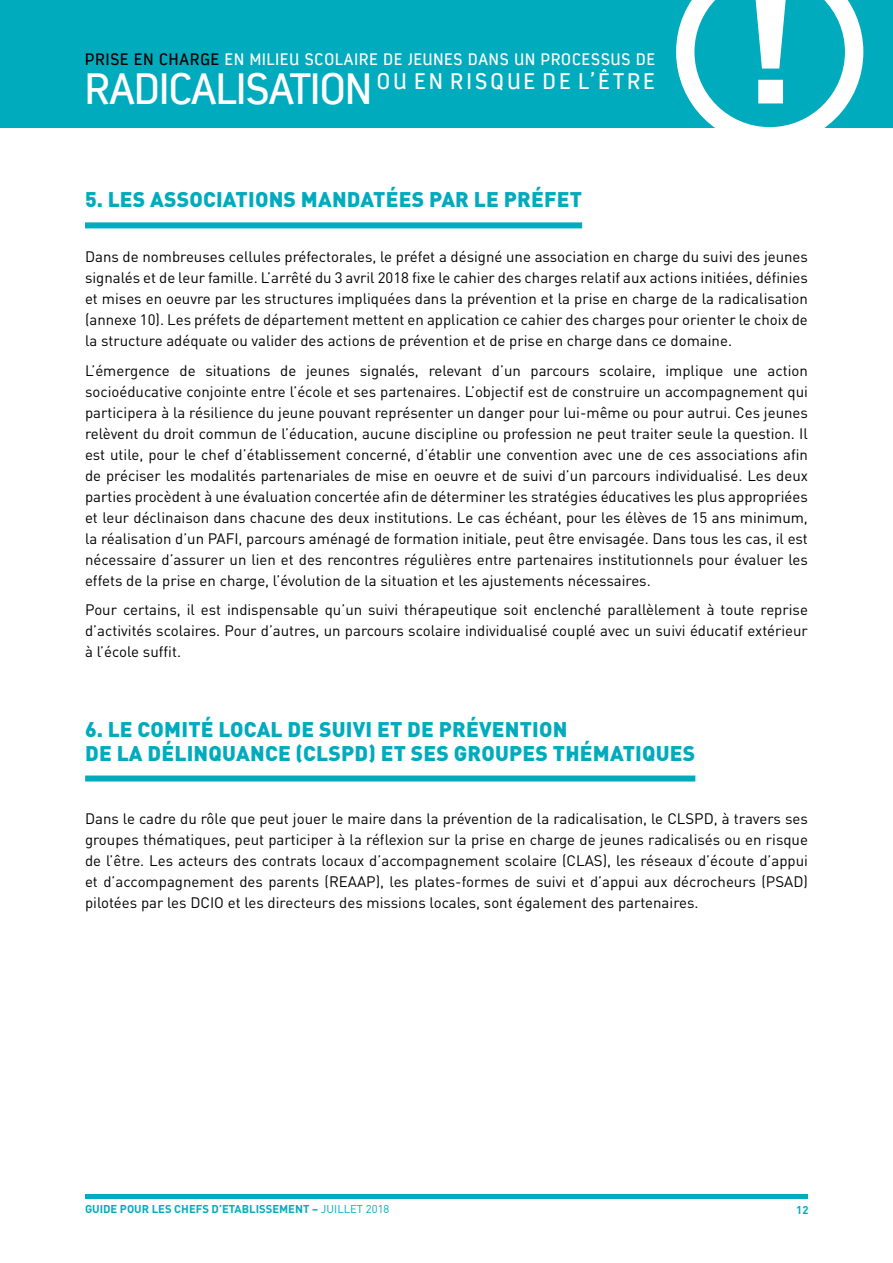
<style>
.page{position:relative;width:893px;height:1263px;background:#fff}
.page>*{position:absolute;margin:0;border:0;box-sizing:border-box;transform-origin:0 0}
.t1{font:900 147.15px "DIN Pro";color:#fff}
.t2{font:22.35px "Estandar";letter-spacing:.155em;color:#fff}
.t3{font:900 21px/24px "DIN Pro";letter-spacing:.01em;color:#00abbd}
.t4{font:16.5px "Estandar";letter-spacing:.06em;color:#fff}
.t5{font:15px/21px "DIN Pro";color:#000;text-align:justify}
.t6{font:700 11.25px "DIN Pro";color:#00abbd}
.s1{color:#000}
.s2{font-size:43.5px}
.s3{font-weight:400}
</style>
<div class="page">
<hr style="left:85px;top:1194px;width:723px;height:4px;background:#00abbd">
<div style="left:0;top:0;width:893px;height:128px;background:#00abbd"></div>
<svg style="left:676px;top:0;width:187px;height:128px"></svg>
<div style="left:85px;top:222px;width:497px;height:6px;background:#00abbd"></div>
<svg style="left:568px;top:751px;width:4px;height:6px"></svg>
<div style="left:85px;top:775px;width:610px;height:6px;background:#00abbd"></div>
<p class="t4" style="left:85px;top:50px;width:571px"><span class="s1">PRISE EN CHARGE</span> EN MILIEU SCOLAIRE DE JEUNES DANS UN PROCESSUS DE</p>
<h2 class="t2" style="left:85px;top:68px;width:571px"><span class="s2">RADICALISATION</span> OU EN RISQUE DE L’ÊTRE</h2>
<h3 class="t3" style="left:85px;top:187px;width:498px">5. LES ASSOCIATIONS MANDATÉES PAR LE PRÉFET</h3>
<h1 class="t1" style="left:741px;top:-50px;width:55px">!</h1>
<p class="t5" style="left:85px;top:246px;width:724px">Dans de nombreuses cellules préfectorales, le préfet a désigné une association en charge du suivi des jeunes signalés et de leur famille. L’arrêté du 3 avril 2018 fixe le cahier des charges relatif aux actions initiées, définies et mises en oeuvre par les structures impliquées dans la prévention et la prise en charge de la radicalisation (annexe 10). Les préfets de département mettent en application ce cahier des charges pour orienter le choix de la structure adéquate ou valider des actions de prévention et de prise en charge dans ce domaine.</p>
<p class="t5" style="left:85px;top:360px;width:724px">L’émergence de situations de jeunes signalés, relevant d’un parcours scolaire, implique une action socioéducative conjointe entre l’école et ses partenaires. L’objectif est de construire un accompagnement qui participera à la résilience du jeune pouvant représenter un danger pour lui-même ou pour autrui. Ces jeunes relèvent du droit commun de l’éducation, aucune discipline ou profession ne peut traiter seule la question. Il est utile, pour le chef d’établissement concerné, d’établir une convention avec une de ces associations afin de préciser les modalités partenariales de mise en oeuvre et de suivi d’un parcours individualisé. Les deux parties procèdent à une évaluation concertée afin de déterminer les stratégies éducatives les plus appropriées et leur déclinaison dans chacune des deux institutions. Le cas échéant, pour les élèves de 15 ans minimum, la réalisation d’un PAFI, parcours aménagé de formation initiale, peut être envisagée. Dans tous les cas, il est nécessaire d’assurer un lien et des rencontres régulières entre partenaires institutionnels pour évaluer les effets de la prise en charge, l’évolution de la situation et les ajustements nécessaires.</p>
<p class="t5" style="left:85px;top:599px;width:724px">Pour certains, il est indispensable qu’un suivi thérapeutique soit enclenché parallèlement à toute reprise d’activités scolaires. Pour d’autres, un parcours scolaire individualisé couplé avec un suivi éducatif extérieur à l’école suffit.</p>
<h3 class="t3" style="left:85px;top:716px;width:612px">6. LE COMITÉ LOCAL DE SUIVI ET DE PRÉVENTION<br>DE LA DÉLINQUANCE (CLSPD) ET SES GROUPES THÉMATIQUES</h3>
<p class="t5" style="left:85px;top:808px;width:724px">Dans le cadre du rôle que peut jouer le maire dans la prévention de la radicalisation, le CLSPD, à travers ses groupes thématiques, peut participer à la réflexion sur la prise en charge de jeunes radicalisés ou en risque de l’être. Les acteurs des contrats locaux d’accompagnement scolaire (CLAS), les réseaux d’écoute d’appui et d’accompagnement des parents (REAAP), les plates-formes de suivi et d’appui aux décrocheurs (PSAD) pilotées par les DCIO et les directeurs des missions locales, sont également des partenaires.</p>
<p class="t6" style="left:85px;top:1201px;width:306px">GUIDE POUR LES CHEFS D’ETABLISSEMENT – <span class="s3">JUILLET 2018</span></p>
<p class="t6" style="left:796px;top:1202px;width:14px">12</p>
</div>
